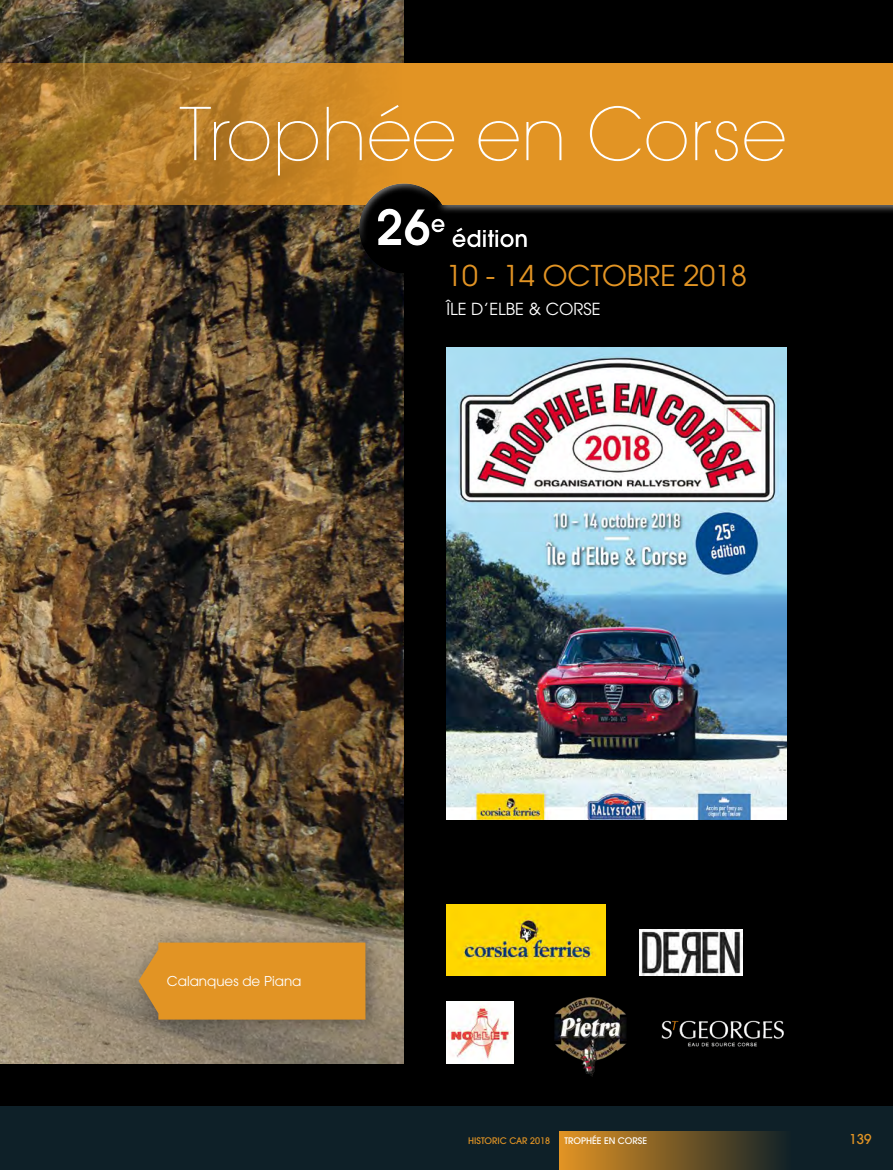
<style>
.page{position:relative;width:893px;height:1170px;background:#fff}
.page>*{position:absolute;margin:0;border:0;box-sizing:border-box;transform-origin:0 0}
.t1{font:200 72px "Avant Garde";color:#fff}
.t2{font:600 48.3px "Avant Garde";color:#fff}
.t3{font:28.5px "Avant Garde";color:#e29424}
.t4{font:600 22.95px "Avant Garde";color:#fff}
.t5{font:16.5px "Avant Garde";color:#fff}
.t6{font:13.5px "Avant Garde";color:#fff}
.t7{font:500 13.5px "Avant Garde";color:#e29424}
.t8{font:500 9px "Avant Garde";color:#e29424}
.t9{font:500 9px "Avant Garde";color:#fff}
</style>
<div class="page">
<div style="left:0;top:0;width:893px;height:1169px;background:#000"></div>
<div style="left:0;top:1106px;width:893px;height:63px;background:#0e2028"></div>
<div style="left:560px;top:1131px;width:231px;height:38px;background:linear-gradient(to right,#e19324,#102127)"></div>
<img style="left:0;top:0;width:404px;height:1063px">
<div style="left:404px;top:64px;width:489px;height:141px;background:#e29424"></div>
<svg style="left:0;top:64px;width:404px;height:141px;background:#b47c28"></svg>
<div style="left:356px;top:181px;width:537px;height:69px;background:#fff;opacity:.75"></div>
<div style="left:356px;top:195px;width:537px;height:79px;background:#000;opacity:.75"></div>
<div style="left:378px;top:208px;width:149px;height:38px;background:#fff;opacity:.75"></div>
<div style="left:378px;top:209px;width:149px;height:38px;background:#000"></div>
<img style="left:446px;top:348px;width:341px;height:471px">
<img style="left:446px;top:904px;width:160px;height:71px">
<img style="left:640px;top:929px;width:103px;height:46px">
<img style="left:446px;top:1001px;width:68px;height:62px">
<img style="left:661px;top:1020px;width:123px;height:27px">
<img style="left:554px;top:997px;width:72px;height:80px">
<div style="left:124px;top:926px;width:263px;height:115px;background:#000;opacity:.41"></div>
<div style="left:139px;top:942px;width:226px;height:77px;background:#e29424"></div>
<h1 class="t1" style="left:179px;top:92px;width:609px">Trophée en Corse</h1>
<h2 class="t2" style="left:377px;top:196px;width:70px">26<sup>e</sup></h2>
<p class="t4" style="left:452px;top:223px;width:78px">édition</p>
<p class="t3" style="left:446px;top:258px;width:302px">10 - 14 OCTOBRE 2018</p>
<p class="t5" style="left:446px;top:299px;width:156px">ÎLE D’ELBE &amp; CORSE</p>
<p class="t6" style="left:167px;top:973px;width:136px">Calanques de Piana</p>
<p class="t8" style="left:468px;top:1134px;width:83px">HISTORIC CAR 2018</p>
<p class="t9" style="left:564px;top:1134px;width:84px">TROPHÉE EN CORSE</p>
<p class="t7" style="left:849px;top:1131px;width:24px">139</p>
</div>
